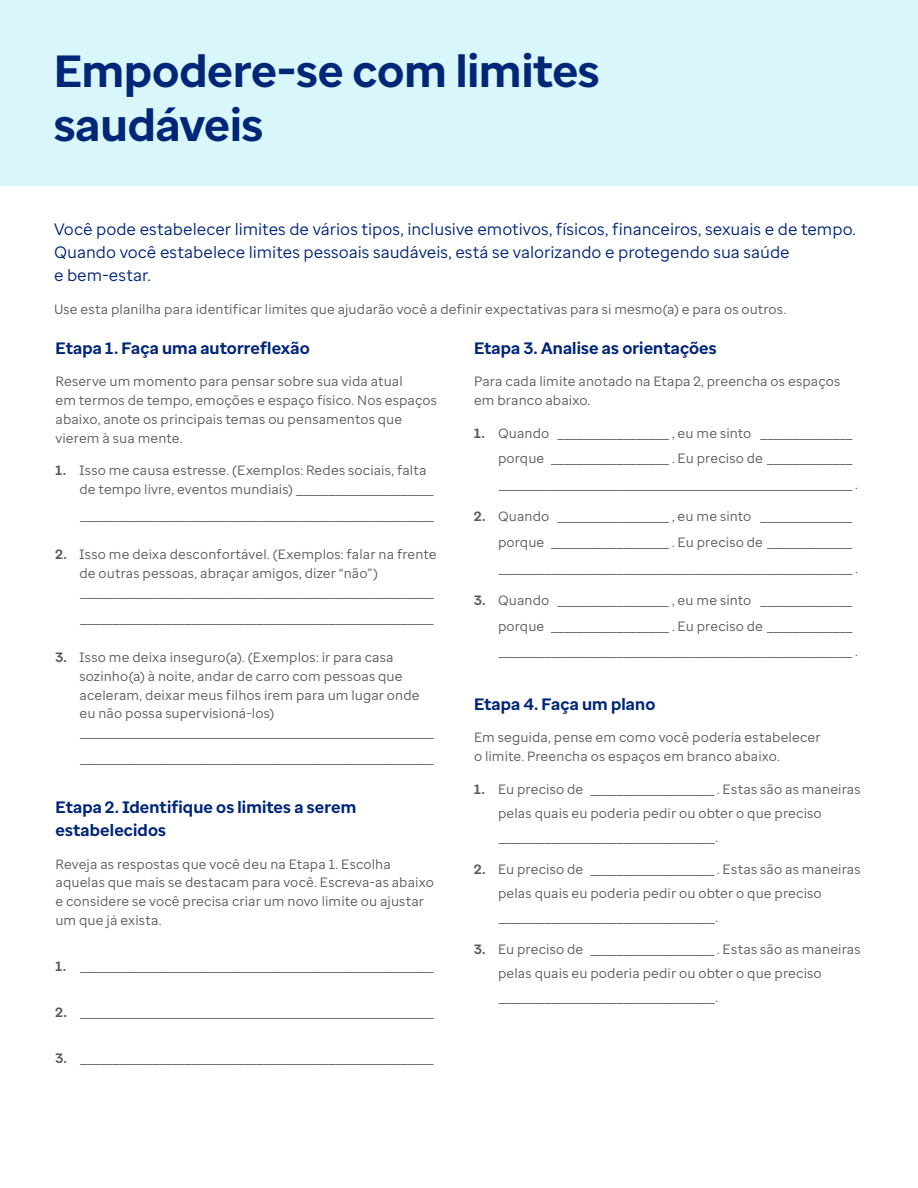
<style>
.page{position:relative;width:918px;height:1188px;background:#fff}
.page>*{position:absolute;margin:0;border:0;box-sizing:border-box;transform-origin:0 0}
.Headline{font:700 45px/54px "Enterprise Sans";color:#002677}
.Body{font:16.5px/23.1px "Enterprise Sans";color:#002677}
.Subhead{font:700 16.5px "Enterprise Sans";letter-spacing:.005em;color:#002677}
.Body-2{font:700 16.5px/23.1px "Enterprise Sans";letter-spacing:.005em;color:#002677}
.Body-3{font:13.5px/18.9px "Enterprise Sans";letter-spacing:.01em;color:#5a5a5a}
.s1{font-weight:700}
</style>
<div class="page">
<div style="left:0;top:0;width:918px;height:186px;background:#d9f6fa"></div>
<p class="Headline" style="left:54px;top:45px;width:547px">Empodere-se com limites saudáveis</p>
<p class="Body" style="left:54px;top:218px;width:804px">Você pode estabelecer limites de vários tipos, inclusive emotivos, físicos, financeiros, sexuais e de tempo.<br>Quando você estabelece limites pessoais saudáveis, está se valorizando e protegendo sua saúde<br>e bem-estar.</p>
<p class="Body-3" style="left:54px;top:299px;width:734px">Use esta planilha para identificar limites que ajudarão você a definir expectativas para si mesmo(a) e para os outros.</p>
<p class="Subhead" style="left:56px;top:337px;width:256px">Etapa 1. Faça uma autorreflexão</p>
<p class="Body-3" style="left:56px;top:372px;width:383px">Reserve um momento para pensar sobre sua vida atual<br>em termos de tempo, emoções e espaço físico. Nos espaços abaixo, anote os principais temas ou pensamentos que vierem à sua mente.</p>
<p class="Body-3" style="left:80px;top:461px;width:356px;text-indent:-24px"><span class="s1">1.</span> Isso me causa estresse. (Exemplos: Redes sociais, falta de tempo livre, eventos mundiais) _____________________</p>
<p class="Body-3" style="left:80px;top:506px;width:355px">______________________________________________________</p>
<p class="Body-3" style="left:80px;top:545px;width:359px;text-indent:-24px"><span class="s1">2.</span> Isso me deixa desconfortável. (Exemplos: falar na frente de outras pessoas, abraçar amigos, dizer “não”) ______________________________________________________</p>
<p class="Body-3" style="left:80px;top:608px;width:355px">______________________________________________________</p>
<p class="Body-3" style="left:80px;top:647px;width:356px;text-indent:-24px"><span class="s1">3.</span> Isso me deixa inseguro(a). (Exemplos: ir para casa sozinho(a) à noite, andar de carro com pessoas que aceleram, deixar meus filhos irem para um lugar onde eu não possa supervisioná-los) ______________________________________________________</p>
<p class="Body-3" style="left:80px;top:749px;width:355px">______________________________________________________</p>
<p class="Body-2" style="left:56px;top:796px;width:302px">Etapa 2. Identifique os limites a serem estabelecidos</p>
<p class="Body-3" style="left:56px;top:854px;width:380px">Reveja as respostas que você deu na Etapa 1. Escolha aquelas que mais se destacam para você. Escreva-as abaixo e considere se você precisa criar um novo limite ou ajustar um que já exista.</p>
<p class="Body-3" style="left:56px;top:957px;width:380px"><span class="s1">1.</span> ______________________________________________________</p>
<p class="Body-3" style="left:56px;top:1003px;width:380px"><span class="s1">2.</span> ______________________________________________________</p>
<p class="Body-3" style="left:56px;top:1049px;width:380px"><span class="s1">3.</span> ______________________________________________________</p>
<p class="Subhead" style="left:474px;top:337px;width:244px">Etapa 3. Analise as orientações</p>
<p class="Body-3" style="left:474px;top:372px;width:368px">Para cada limite anotado na Etapa 2, preencha os espaços em branco abaixo.</p>
<p class="Body-3" style="left:474px;top:423px;width:380px"><span class="s1">1.</span> Quando _________________ , eu me sinto ______________</p>
<p class="Body-3" style="left:498px;top:449px;width:356px">porque __________________ . Eu preciso de _____________</p>
<p class="Body-3" style="left:499px;top:475px;width:361px">______________________________________________________ .</p>
<p class="Body-3" style="left:474px;top:507px;width:380px"><span class="s1">2.</span> Quando _________________ , eu me sinto ______________</p>
<p class="Body-3" style="left:498px;top:533px;width:356px">porque __________________ . Eu preciso de _____________</p>
<p class="Body-3" style="left:499px;top:558px;width:361px">______________________________________________________ .</p>
<p class="Body-3" style="left:474px;top:591px;width:380px"><span class="s1">3.</span> Quando _________________ , eu me sinto ______________</p>
<p class="Body-3" style="left:498px;top:616px;width:356px">porque __________________ . Eu preciso de _____________</p>
<p class="Body-3" style="left:499px;top:642px;width:361px">______________________________________________________ .</p>
<p class="Subhead" style="left:474px;top:693px;width:183px">Etapa 4. Faça um plano</p>
<p class="Body-3" style="left:474px;top:728px;width:348px">Em seguida, pense em como você poderia estabelecer o limite. Preencha os espaços em branco abaixo.</p>
<p class="Body-3" style="left:498px;top:777px;width:364px;line-height:24px;text-indent:-24px"><span class="s1">1.</span> Eu preciso de ___________________ . Estas são as maneiras pelas quais eu poderia pedir ou obter o que preciso _________________________________.</p>
<p class="Body-3" style="left:498px;top:857px;width:364px;line-height:24px;text-indent:-24px"><span class="s1">2.</span> Eu preciso de ___________________ . Estas são as maneiras pelas quais eu poderia pedir ou obter o que preciso _________________________________.</p>
<p class="Body-3" style="left:498px;top:938px;width:364px;line-height:24px;text-indent:-24px"><span class="s1">3.</span> Eu preciso de ___________________ . Estas são as maneiras pelas quais eu poderia pedir ou obter o que preciso _________________________________.</p>
</div>
